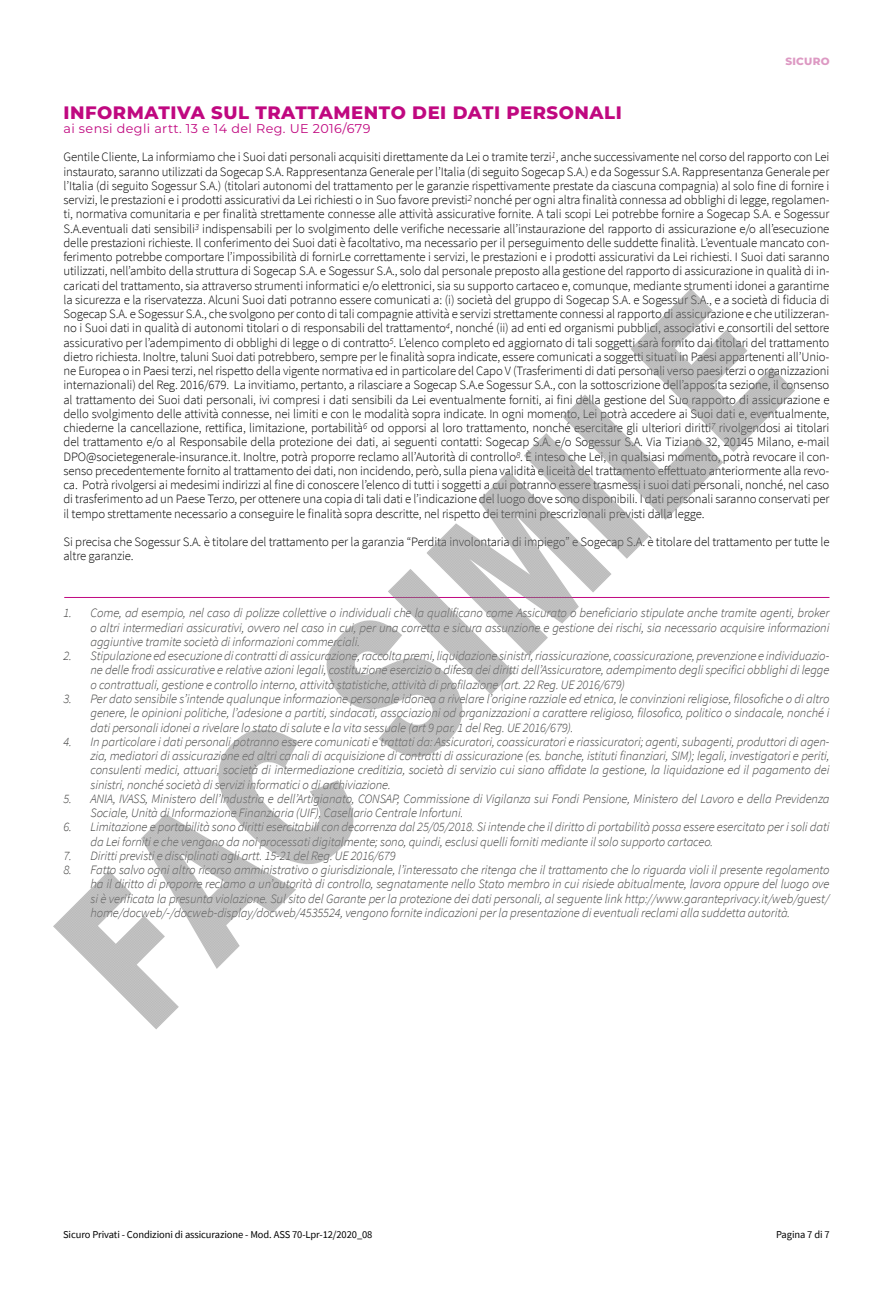
<style>
.page{position:relative;width:893px;height:1297px;background:#fff}
.page>*{position:absolute;margin:0;border:0;box-sizing:border-box;transform-origin:0 0}
.t1{font:800 18px "Montserrat";letter-spacing:.03em;color:#c00880}
.t2{font:300 12.75px/14.2px "Source Sans Pro";letter-spacing:-.01em;color:#000;text-align:justify}
.t3{font:italic 300 12.75px/14.2px "Source Sans Pro";letter-spacing:-.01em;color:#3c3c3b;text-align:justify}
.t4{font:12.75px "Montserrat";letter-spacing:.03em;color:#c00880}
.t5{font:10.5px "Source Sans Pro";letter-spacing:-.01em;color:#000}
.t6{font:800 10.5px "Montserrat";letter-spacing:.03em;color:#dd99c3}
</style>
<div class="page">
<hr style="left:64px;top:597px;width:765px;height:1px;background:#c00880">
<img style="left:53px;top:871px;width:126px;height:158px">
<img style="left:141px;top:814px;width:155px;height:155px">
<img style="left:216px;top:729px;width:138px;height:136px">
<img style="left:326px;top:620px;width:137px;height:138px">
<img style="left:388px;top:569px;width:126px;height:126px;border-radius:23px">
<img style="left:426px;top:471px;width:185px;height:185px">
<img style="left:524px;top:433px;width:125px;height:126px;border-radius:23px">
<img style="left:562px;top:395px;width:161px;height:125px">
<img style="left:630px;top:289px;width:165px;height:163px">
<p class="t6" style="left:785px;top:53px;width:46px">SICURO</p>
<h1 class="t1" style="left:64px;top:99px;width:560px">INFORMATIVA SUL TRATTAMENTO DEI DATI PERSONALI</h1>
<p class="t4" style="left:64px;top:120px;width:309px">ai sensi degli artt. 13 e 14 del Reg. UE 2016/679</p>
<p class="t2" style="left:64px;top:150px;width:767px">Gentile Cliente, La informiamo che i Suoi dati personali acquisiti direttamente da Lei o tramite terzi<sup>1</sup>, anche successivamente nel corso del rapporto con Lei instaurato, saranno utilizzati da Sogecap S.A. Rappresentanza Generale per l’Italia (di seguito Sogecap S.A.) e da Sogessur S.A. Rappresentanza Generale per l’Italia (di seguito Sogessur S.A.) (titolari autonomi del trattamento per le garanzie rispettivamente prestate da ciascuna compagnia) al solo fine di fornire i servizi, le prestazioni e i prodotti assicurativi da Lei richiesti o in Suo favore previsti<sup>2</sup> nonché per ogni altra finalità connessa ad obblighi di legge, regolamen&shy;ti, normativa comunitaria e per finalità strettamente connesse alle attività assicurative fornite. A tali scopi Lei potrebbe fornire a Sogecap S.A. e Sogessur S.A.eventuali dati sensibili<sup>3</sup> indispensabili per lo svolgimento delle verifiche necessarie all’instaurazione del rapporto di assicurazione e/o all’esecuzione delle prestazioni richieste. Il conferimento dei Suoi dati è facoltativo, ma necessario per il perseguimento delle suddette finalità. L’eventuale mancato con&shy;ferimento potrebbe comportare l’impossibilità di fornirLe correttamente i servizi, le prestazioni e i prodotti assicurativi da Lei richiesti. I Suoi dati saranno utilizzati, nell’ambito della struttura di Sogecap S.A. e Sogessur S.A., solo dal personale preposto alla gestione del rapporto di assicurazione in qualità di in&shy;caricati del trattamento, sia attraverso strumenti informatici e/o elettronici, sia su supporto cartaceo e, comunque, mediante strumenti idonei a garantirne la sicurezza e la riservatezza. Alcuni Suoi dati potranno essere comunicati a: (i) società del gruppo di Sogecap S.A. e Sogessur S.A., e a società di fiducia di Sogecap S.A. e Sogessur S.A., che svolgono per conto di tali compagnie attività e servizi strettamente connessi al rapporto di assicurazione e che utilizzeran&shy;no i Suoi dati in qualità di autonomi titolari o di responsabili del trattamento<sup>4</sup>, nonché (ii) ad enti ed organismi pubblici, associativi e consortili del settore assicurativo per l’adempimento di obblighi di legge o di contratto<sup>5</sup>. L’elenco completo ed aggiornato di tali soggetti sarà fornito dai titolari del trattamento dietro richiesta. Inoltre, taluni Suoi dati potrebbero, sempre per le finalità sopra indicate, essere comunicati a soggetti situati in Paesi appartenenti all’Unio&shy;ne Europea o in Paesi terzi, nel rispetto della vigente normativa ed in particolare del Capo V (Trasferimenti di dati personali verso paesi terzi o organizzazioni internazionali) del Reg. 2016/679. La invitiamo, pertanto, a rilasciare a Sogecap S.A.e Sogessur S.A., con la sottoscrizione dell’apposita sezione, il consenso al trattamento dei Suoi dati personali, ivi compresi i dati sensibili da Lei eventualmente forniti, ai fini della gestione del Suo rapporto di assicurazione e dello svolgimento delle attività connesse, nei limiti e con le modalità sopra indicate. In ogni momento, Lei potrà accedere ai Suoi dati e, eventualmente, chiederne la cancellazione, rettifica, limitazione, portabilità<sup>6</sup> od opporsi al loro trattamento, nonché esercitare gli ulteriori diritti<sup>7</sup> rivolgendosi ai titolari del trattamento e/o al Responsabile della protezione dei dati, ai seguenti contatti: Sogecap S.A. e/o Sogessur S.A. Via Tiziano 32, 20145 Milano, e-mail DPO@societegenerale-insurance.it. Inoltre, potrà proporre reclamo all’Autorità di controllo<sup>8</sup>. È inteso che Lei, in qualsiasi momento, potrà revocare il con&shy;senso precedentemente fornito al trattamento dei dati, non incidendo, però, sulla piena validità e liceità del trattamento effettuato anteriormente alla revo&shy;ca. Potrà rivolgersi ai medesimi indirizzi al fine di conoscere l’elenco di tutti i soggetti a cui potranno essere trasmessi i suoi dati personali, nonché, nel caso di trasferimento ad un Paese Terzo, per ottenere una copia di tali dati e l’indicazione del luogo dove sono disponibili. I dati personali saranno conservati per il tempo strettamente necessario a conseguire le finalità sopra descritte, nel rispetto dei termini prescrizionali previsti dalla legge.</p>
<p class="t2" style="left:64px;top:535px;width:767px">Si precisa che Sogessur S.A. è titolare del trattamento per la garanzia “Perdita involontaria di impiego” e Sogecap S.A. è titolare del trattamento per tutte le altre garanzie.</p>
<p class="t3" style="left:91px;top:606px;width:740px;text-indent:-27px">1. Come, ad esempio, nel caso di polizze collettive o individuali che la qualificano come Assicurato o beneficiario stipulate anche tramite agenti, broker o altri intermediari assicurativi, ovvero nel caso in cui, per una corretta e sicura assunzione e gestione dei rischi, sia necessario acquisire informazioni aggiuntive tramite società di informazioni commerciali.</p>
<p class="t3" style="left:91px;top:649px;width:740px;text-indent:-27px">2. Stipulazione ed esecuzione di contratti di assicurazione, raccolta premi, liquidazione sinistri, riassicurazione, coassicurazione, prevenzione e individuazio&shy;ne delle frodi assicurative e relative azioni legali, costituzione esercizio a difesa dei diritti dell’Assicuratore, adempimento degli specifici obblighi di legge o contrattuali, gestione e controllo interno, attività statistiche, attività di profilazione (art. 22 Reg. UE 2016/679)</p>
<p class="t3" style="left:91px;top:692px;width:740px;text-indent:-27px">3. Per dato sensibile s’intende qualunque informazione personale idonea a rivelare l’origine razziale ed etnica, le convinzioni religiose, filosofiche o di altro genere, le opinioni politiche, l’adesione a partiti, sindacati, associazioni od organizzazioni a carattere religioso, filosofico, politico o sindacale, nonché i dati personali idonei a rivelare lo stato di salute e la vita sessuale (art 9 par. 1 del Reg. UE 2016/679).</p>
<p class="t3" style="left:91px;top:734px;width:740px;text-indent:-27px">4. In particolare i dati personali potranno essere comunicati e trattati da: Assicuratori, coassicuratori e riassicuratori; agenti, subagenti, produttori di agen&shy;zia, mediatori di assicurazione ed altri canali di acquisizione di contratti di assicurazione (es. banche, istituti finanziari, SIM); legali, investigatori e periti, consulenti medici, attuari, società di intermediazione creditizia, società di servizio cui siano affidate la gestione, la liquidazione ed il pagamento dei sinistri, nonché società di servizi informatici o di archiviazione.</p>
<p class="t3" style="left:91px;top:791px;width:740px;text-indent:-27px">5. ANIA, IVASS, Ministero dell’Industria e dell’Artigianato, CONSAP, Commissione di Vigilanza sui Fondi Pensione, Ministero del Lavoro e della Previdenza<br>Sociale, Unità di Informazione Finanziaria (UIF), Casellario Centrale Infortuni.</p>
<p class="t3" style="left:91px;top:820px;width:740px;text-indent:-27px">6. Limitazione e portabilità sono diritti esercitabili con decorrenza dal 25/05/2018. Si intende che il diritto di portabilità possa essere esercitato per i soli dati da Lei forniti e che vengano da noi processati digitalmente; sono, quindi, esclusi quelli forniti mediante il solo supporto cartaceo.</p>
<p class="t3" style="left:64px;top:848px;width:334px">7. Diritti previsti e disciplinati agli artt. 15-21 del Reg. UE 2016/679</p>
<p class="t3" style="left:91px;top:863px;width:740px;text-indent:-27px">8. Fatto salvo ogni altro ricorso amministrativo o giurisdizionale, l’interessato che ritenga che il trattamento che lo riguarda violi il presente regolamento ha il diritto di proporre reclamo a un’autorità di controllo, segnatamente nello Stato membro in cui risiede abitualmente, lavora oppure del luogo ove si è verificata la presunta violazione. Sul sito del Garante per la protezione dei dati personali, al seguente link http://www.garanteprivacy.it/web/guest/ home/docweb/-/docweb-display/docweb/4535524, vengono fornite indicazioni per la presentazione di eventuali reclami alla suddetta autorità.</p>
<p class="t5" style="left:63px;top:1228px;width:311px">Sicuro Privati - Condizioni di assicurazione - Mod. ASS 70-Lpr-12/2020_08</p>
<p class="t5" style="left:776px;top:1228px;width:55px">Pagina 7 di 7</p>
</div>
